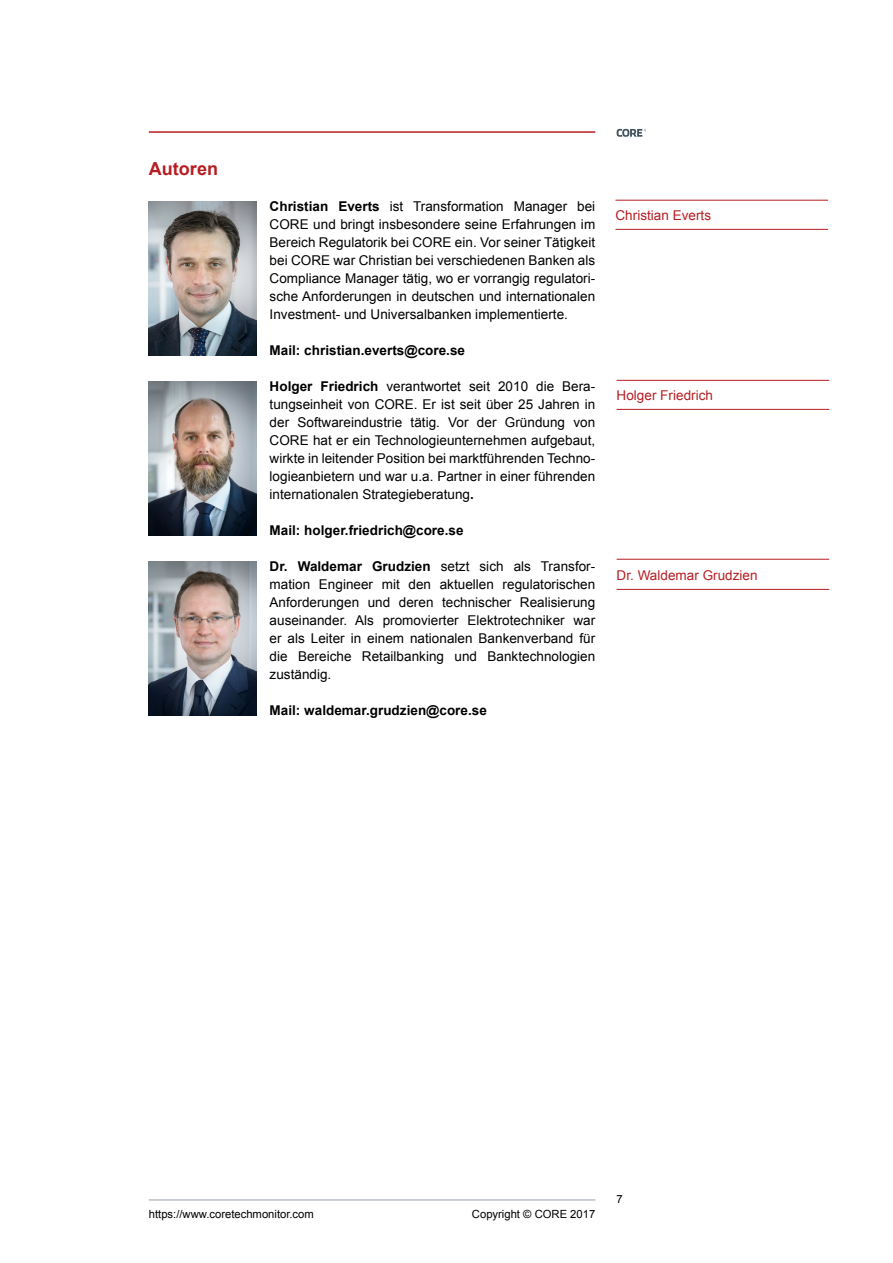
<style>
.page{position:relative;width:893px;height:1263px;background:#fff}
.page>*{position:absolute;margin:0;border:0;box-sizing:border-box;transform-origin:0 0}
.t1{font:700 18px "Arial";color:#b61d22}
.t2{font:13.5px/18px "Arial";color:#000;text-align:justify}
.t3{font:700 13.5px "Arial";color:#000}
.t4{font:13.5px "Arial";color:#b61d22}
.t5{font:11.25px "Arial";color:#000}
.s1{font-weight:700}
</style>
<div class="page">
<hr style="left:149px;top:131px;width:446px;height:2px;background:#b61d22">
<hr style="left:149px;top:1199px;width:446px;height:1px;background:#95a0a9">
<svg style="left:617px;top:129px;width:29px;height:8px"></svg>
<img style="left:149px;top:202px;width:108px;height:153px">
<img style="left:149px;top:382px;width:108px;height:154px">
<hr style="left:615px;top:200px;width:213px;height:1px;background:#b61d22">
<hr style="left:615px;top:229px;width:213px;height:1px;background:#b61d22">
<hr style="left:617px;top:380px;width:212px;height:1px;background:#b61d22">
<hr style="left:617px;top:409px;width:212px;height:1px;background:#b61d22">
<img style="left:149px;top:561px;width:108px;height:154px">
<hr style="left:617px;top:559px;width:212px;height:1px;background:#b61d22">
<hr style="left:617px;top:589px;width:212px;height:1px;background:#b61d22">
<h1 class="t1" style="left:149px;top:157px;width:71px">Autoren</h1>
<p class="t2" style="left:270px;top:198px;width:327px"><span class="s1">Christian Everts</span> ist Transformation Manager bei CORE und bringt insbesondere seine Erfahrungen im Bereich Regulatorik bei CORE ein. Vor seiner Tätigkeit bei CORE war Christian bei verschiedenen Banken als Compliance Manager tätig, wo er vorrangig regulatori&shy;sche Anforderungen in deutschen und internationalen Investment- und Universalbanken implementierte.</p>
<p class="t3" style="left:270px;top:342px;width:197px">Mail: christian.everts@core.se</p>
<p class="t2" style="left:270px;top:378px;width:327px"><span class="s1">Holger Friedrich</span> verantwortet seit 2010 die Bera&shy;tungseinheit von CORE. Er ist seit über 25 Jahren in der Softwareindustrie tätig. Vor der Gründung von CORE hat er ein Technologieunternehmen aufgebaut, wirkte in leitender Position bei marktführenden Techno&shy;logieanbietern und war u.a. Partner in einer führenden internationalen Strategieberatung<span class="s1">.</span></p>
<p class="t3" style="left:270px;top:522px;width:196px">Mail: holger.friedrich@core.se</p>
<p class="t2" style="left:270px;top:558px;width:327px"><span class="s1">Dr. Waldemar Grudzien</span> setzt sich als Transfor&shy;mation Engineer mit den aktuellen regulatorischen Anforderungen und deren technischer Realisierung auseinander. Als promovierter Elektrotechniker war er als Leiter in einem nationalen Bankenverband für die Bereiche Retailbanking und Banktechnologien zuständig.</p>
<p class="t3" style="left:270px;top:702px;width:219px">Mail: waldemar.grudzien@core.se</p>
<p class="t4" style="left:615px;top:207px;width:97px">Christian Everts</p>
<p class="t4" style="left:617px;top:387px;width:98px">Holger Friedrich</p>
<p class="t4" style="left:617px;top:567px;width:143px">Dr. Waldemar Grudzien</p>
<p class="t5" style="left:149px;top:1207px;width:167px">https://www.coretechmonitor.com</p>
<p class="t5" style="left:472px;top:1207px;width:125px">Copyright © CORE 2017</p>
<p class="t5" style="left:617px;top:1191px;width:8px">7</p>
</div>
